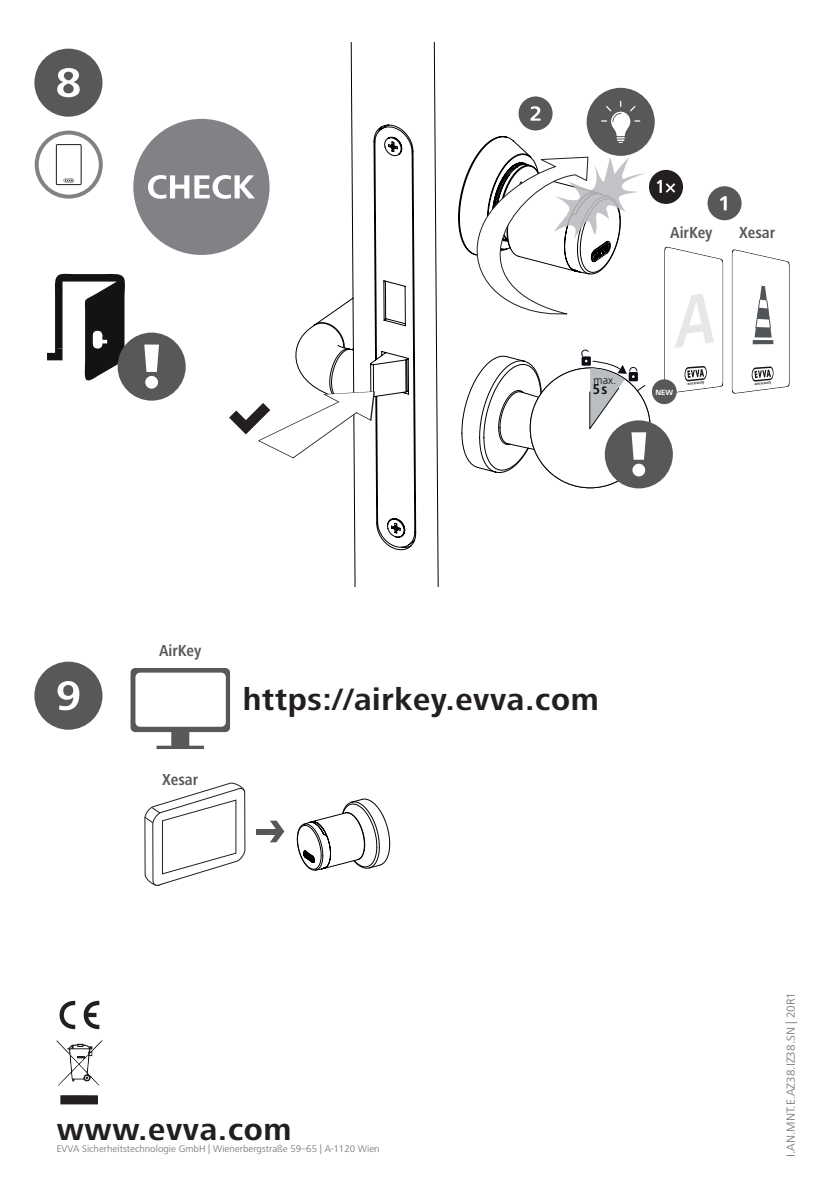
<style>
.page{position:relative;width:840px;height:1191px;background:#fff}
.page>*{position:absolute;margin:0;border:0;box-sizing:border-box;transform-origin:0 0}
.t1{font:700 32px "Frutiger Next LTCE";letter-spacing:.02em;color:#231f20}
.t2{font:700 condensed 16.4px "Frutiger Next LTCE";color:#57585a}
.t3{font:700 condensed 14.8px "Frutiger Next LTCE";color:#0d0b14}
.t4{font:12px "Frutiger Next LT";color:#808285}
.t5{font:300 11.4px "Frutiger Next LTCE";color:#000001}
.t6{font:10px "Frutiger Next LTCE";color:#808285}
.t7{font:700 7.8px "Frutiger Next LTCE";color:#fff}
</style>
<div class="page">
<svg style="left:295px;top:43px;width:349px;height:543px"></svg>
<svg style="left:59px;top:1000px;width:41px;height:30px"></svg>
<svg style="left:57px;top:1040px;width:45px;height:64px"></svg>
<svg style="left:130px;top:668px;width:100px;height:81px"></svg>
<svg style="left:144px;top:782px;width:101px;height:104px"></svg>
<svg style="left:297px;top:798px;width:93px;height:72px"></svg>
<svg style="left:270px;top:820px;width:14px;height:22px"></svg>
<div style="left:256px;top:828px;width:25px;height:6px;background:#57585a"></div>
<div style="left:34px;top:661px;width:68px;height:68px;background:#57585a;border-radius:50%"></div>
<svg style="left:57px;top:681px;width:22px;height:29px"></svg>
<div style="left:586px;top:88px;width:68px;height:68px;background:#57585a;border-radius:50%"></div>
<svg style="left:601px;top:101px;width:39px;height:42px"></svg>
<div style="left:117px;top:332px;width:69px;height:68px;background:#57585a;border-radius:50%"></div>
<svg style="left:47px;top:273px;width:112px;height:109px"></svg>
<div style="left:145px;top:376px;width:13px;height:13px;background:#fff;border-radius:50%"></div>
<div style="left:133px;top:119px;width:136px;height:136px;background:#808285;border-radius:50%"></div>
<svg style="left:148px;top:175px;width:107px;height:24px"></svg>
<div style="left:518px;top:96px;width:34px;height:34px;background:#57585a;border-radius:50%"></div>
<svg style="left:530px;top:106px;width:10px;height:15px"></svg>
<div style="left:648px;top:170px;width:34px;height:34px;background:#231f20;border-radius:50%"></div>
<svg style="left:656px;top:180px;width:18px;height:13px"></svg>
<div style="left:530px;top:368px;width:119px;height:120px;background:#fff;border-radius:50%"></div>
<div style="left:604px;top:420px;width:68px;height:68px;background:#57585a;border-radius:50%"></div>
<svg style="left:579px;top:349px;width:66px;height:111px"></svg>
<div style="left:632px;top:464px;width:12px;height:12px;background:#fff;border-radius:50%"></div>
<svg style="left:229px;top:386px;width:221px;height:73px"></svg>
<div style="left:34px;top:49px;width:68px;height:68px;background:#57585a;border-radius:50%"></div>
<svg style="left:57px;top:68px;width:23px;height:29px"></svg>
<svg style="left:37px;top:133px;width:64px;height:64px"></svg>
<div style="left:35px;top:131px;width:68px;height:68px;border:4px solid #808285;border-radius:50%"></div>
<svg style="left:58px;top:146px;width:21px;height:37px"></svg>
<div style="left:56px;top:144px;width:25px;height:41px;border:1px solid #231f20"></div>
<div style="left:61px;top:152px;width:15px;height:21px;background:#fff"></div>
<svg style="left:464px;top:156px;width:181px;height:160px"></svg>
<div style="left:707px;top:186px;width:34px;height:34px;background:#57585a;border-radius:50%"></div>
<svg style="left:720px;top:196px;width:6px;height:14px"></svg>
<svg style="left:664px;top:246px;width:58px;height:148px"></svg>
<div style="left:651px;top:379px;width:25px;height:25px;background:#57585a;border-radius:50%"></div>
<svg style="left:731px;top:249px;width:58px;height:145px"></svg>
<h2 class="t2" style="left:669px;top:223px;width:44px">AirKey</h2>
<h2 class="t2" style="left:738px;top:223px;width:38px">Xesar</h2>
<p class="t5" style="left:593px;top:373px;width:24px">max.</p>
<h3 class="t3" style="left:592px;top:381px;width:16px">5s</h3>
<p class="t7" style="left:655px;top:388px;width:19px">NEW</p>
<h2 class="t2" style="left:159px;top:641px;width:44px">AirKey</h2>
<h2 class="t2" style="left:162px;top:770px;width:38px">Xesar</h2>
<h1 class="t1" style="left:243px;top:681px;width:357px">https://airkey.evva.com</h1>
<h1 class="t1" style="left:57px;top:1111px;width:236px">www.evva.com</h1>
<p class="t6" style="left:57px;top:1143px;width:324px">EVVA Sicherheitstechnologie GmbH | Wienerbergstraße 59–65 | A-1120 Wien</p>
<p class="t4" style="left:783px;top:1157px;width:166px;rotate:-90deg">I.AN.MNT.E.AZ38.IZ38.SN | 20R1</p>
</div>
